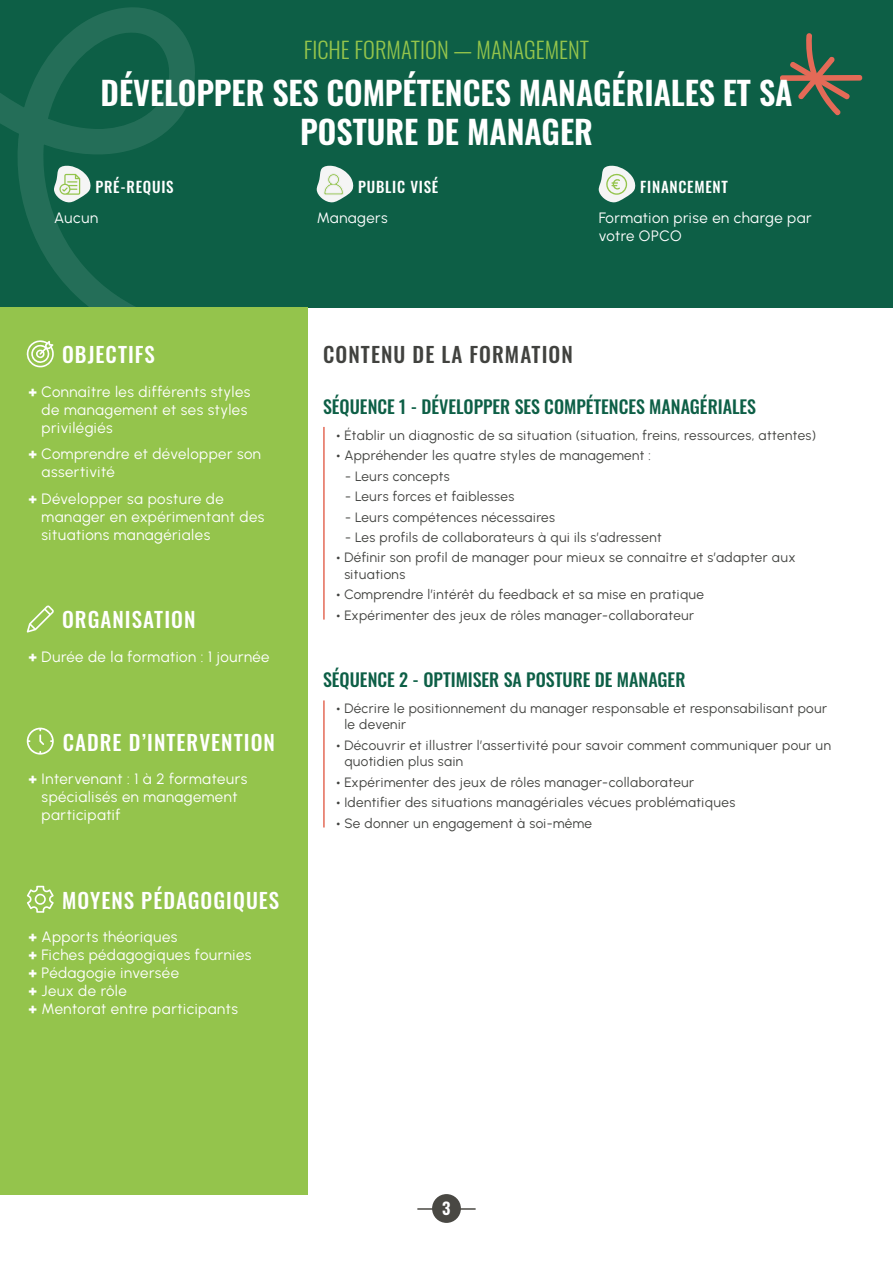
<style>
.page{position:relative;width:893px;height:1263px;background:#fff}
.page>*{position:absolute;margin:0;border:0;box-sizing:border-box;transform-origin:0 0}
.t1{font:600 32.25px/38.7px "Oswald";color:#fff;text-align:center}
.t2{font:300 22.5px "Oswald";color:#94c44c}
.t3{font:500 21px "Oswald";letter-spacing:.05em;color:#fff}
.t4{font:500 21px "Oswald";letter-spacing:.05em;color:#41423f}
.t5{font:500 18px "Oswald";color:#0d5f46}
.t6{font:600 16.5px "Oswald";color:#fff}
.t7{font:15px/18px "Urbanist";letter-spacing:.025em;color:#fff}
.t8{font:500 15px "Oswald";letter-spacing:.05em;color:#fff}
.t9{font:13.5px/16.2px "Urbanist";letter-spacing:.025em;color:#41423f}
.s1{font-weight:900}
</style>
<div class="page">
<hr style="left:417px;top:1208px;width:59px;height:2px;background:#494843">
<div style="left:432px;top:1194px;width:29px;height:29px;background:#494843;border-radius:50%"></div>
<div style="left:0;top:0;width:893px;height:307px;background:#0d5f46"></div>
<svg style="left:0;top:7px;width:195px;height:300px"></svg>
<div style="left:0;top:307px;width:307px;height:888px;background:#94c44c"></div>
<svg style="left:26px;top:340px;width:28px;height:27px"></svg>
<svg style="left:27px;top:605px;width:27px;height:27px"></svg>
<svg style="left:27px;top:728px;width:27px;height:27px"></svg>
<svg style="left:27px;top:886px;width:27px;height:27px"></svg>
<svg style="left:54px;top:165px;width:37px;height:38px"></svg>
<svg style="left:317px;top:165px;width:37px;height:38px"></svg>
<svg style="left:599px;top:165px;width:37px;height:38px"></svg>
<hr style="left:323px;top:427px;width:2px;height:193px;background:#e46a57">
<hr style="left:323px;top:700px;width:2px;height:127px;background:#e46a57">
<svg style="left:780px;top:33px;width:83px;height:83px"></svg>
<p class="t2" style="left:304px;top:30px;width:287px">FICHE FORMATION — MANAGEMENT</p>
<p class="t1" style="left:101px;top:71px;width:693px">DÉVELOPPER SES COMPÉTENCES MANAGÉRIALES ET SA<br>POSTURE DE MANAGER</p>
<p class="t8" style="left:96px;top:174px;width:80px">PRÉ-REQUIS</p>
<p class="t7" style="left:54px;top:208px;width:46px">Aucun</p>
<p class="t8" style="left:358px;top:174px;width:81px">PUBLIC VISÉ</p>
<p class="t7" style="left:317px;top:208px;width:72px">Managers</p>
<p class="t8" style="left:640px;top:174px;width:89px">FINANCEMENT</p>
<p class="t7" style="left:599px;top:208px;width:215px">Formation prise en charge par votre OPCO</p>
<p class="t3" style="left:62px;top:336px;width:94px">OBJECTIFS</p>
<p class="t7" style="left:42px;top:383px;width:210px;text-indent:-13px"><span class="s1">+</span> Connaître les différents styles de management et ses styles privilégiés</p>
<p class="t7" style="left:42px;top:445px;width:221px;text-indent:-13px"><span class="s1">+</span> Comprendre et développer son assertivité</p>
<p class="t7" style="left:42px;top:490px;width:224px;text-indent:-13px"><span class="s1">+</span> Développer sa posture de manager en expérimentant des situations managériales</p>
<p class="t3" style="left:62px;top:601px;width:135px">ORGANISATION</p>
<p class="t7" style="left:28px;top:648px;width:243px"><span class="s1">+</span> Durée de la formation : 1 journée</p>
<p class="t3" style="left:63px;top:723px;width:214px">CADRE D’INTERVENTION</p>
<p class="t7" style="left:42px;top:770px;width:207px;text-indent:-13px"><span class="s1">+</span> Intervenant : 1 à 2 formateurs spécialisés en management participatif</p>
<p class="t3" style="left:62px;top:881px;width:219px">MOYENS PÉDAGOGIQUES</p>
<p class="t7" style="left:28px;top:928px;width:151px"><span class="s1">+</span> Apports théoriques</p>
<p class="t7" style="left:28px;top:946px;width:224px"><span class="s1">+</span> Fiches pédagogiques fournies</p>
<p class="t7" style="left:28px;top:964px;width:152px"><span class="s1">+</span> Pédagogie inversée</p>
<p class="t7" style="left:28px;top:982px;width:100px"><span class="s1">+</span> Jeux de rôle</p>
<p class="t7" style="left:28px;top:1000px;width:211px"><span class="s1">+</span> Mentorat entre participants</p>
<p class="t4" style="left:323px;top:336px;width:251px">CONTENU DE LA FORMATION</p>
<p class="t5" style="left:323px;top:390px;width:434px">SÉQUENCE 1 - DÉVELOPPER SES COMPÉTENCES MANAGÉRIALES</p>
<p class="t9" style="left:336px;top:427px;width:481px"><span class="s1">•</span> Établir un diagnostic de sa situation (situation, freins, ressources, attentes)</p>
<p class="t9" style="left:336px;top:447px;width:316px"><span class="s1">•</span> Appréhender les quatre styles de management :</p>
<p class="t9" style="left:345px;top:468px;width:106px">- Leurs concepts</p>
<p class="t9" style="left:345px;top:488px;width:171px">- Leurs forces et faiblesses</p>
<p class="t9" style="left:345px;top:509px;width:212px">- Leurs compétences nécessaires</p>
<p class="t9" style="left:345px;top:529px;width:318px">- Les profils de collaborateurs à qui ils s’adressent</p>
<p class="t9" style="left:344px;top:550px;width:453px;text-indent:-8px"><span class="s1">•</span> Définir son profil de manager pour mieux se connaître et s’adapter aux situations</p>
<p class="t9" style="left:336px;top:586px;width:369px"><span class="s1">•</span> Comprendre l’intérêt du feedback et sa mise en pratique</p>
<p class="t9" style="left:336px;top:607px;width:359px"><span class="s1">•</span> Expérimenter des jeux de rôles manager-collaborateur</p>
<p class="t5" style="left:323px;top:664px;width:364px">SÉQUENCE 2 - OPTIMISER SA POSTURE DE MANAGER</p>
<p class="t9" style="left:344px;top:700px;width:484px;text-indent:-8px"><span class="s1">•</span> Décrire le positionnement du manager responsable et responsabilisant pour le devenir</p>
<p class="t9" style="left:344px;top:737px;width:488px;text-indent:-8px"><span class="s1">•</span> Découvrir et illustrer l’assertivité pour savoir comment communiquer pour un quotidien plus sain</p>
<p class="t9" style="left:336px;top:774px;width:359px"><span class="s1">•</span> Expérimenter des jeux de rôles manager-collaborateur</p>
<p class="t9" style="left:336px;top:794px;width:400px"><span class="s1">•</span> Identifier des situations managériales vécues problématiques</p>
<p class="t9" style="left:336px;top:815px;width:257px"><span class="s1">•</span> Se donner un engagement à soi-même</p>
<p class="t6" style="left:442px;top:1194px;width:10px">3</p>
</div>
